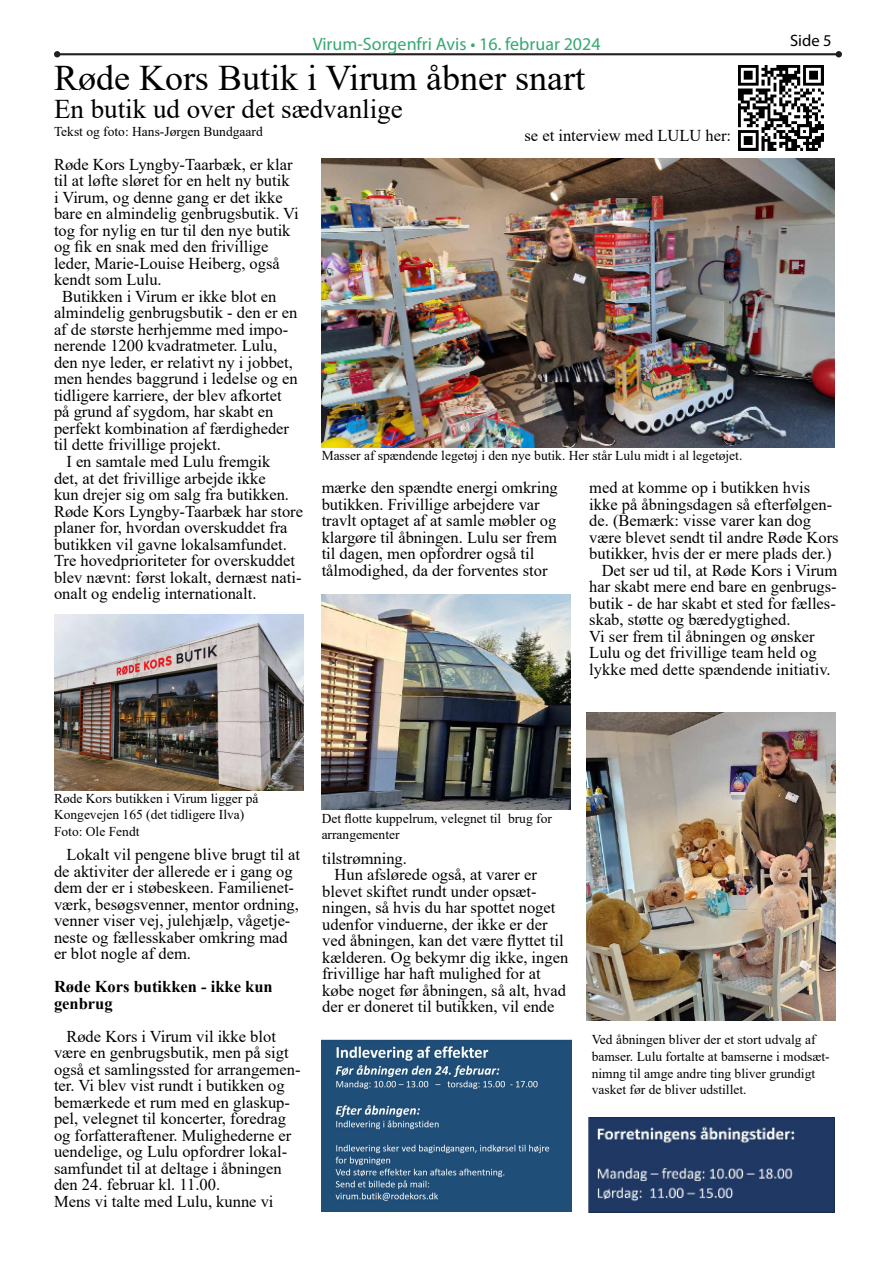
<style>
.page{position:relative;width:893px;height:1263px;background:#fff}
.page>*{position:absolute;margin:0;border:0;box-sizing:border-box;transform-origin:0 0}
.t1{font:36px "Times New Roman";color:#000}
.t2{font:27px "Times New Roman";color:#000}
.t3{font:18px "Myriad Pro";color:#35a971}
.t4{font:16.5px/16.5px "Times New Roman";color:#000}
.t5{font:700 16.5px/16.5px "Times New Roman";color:#000}
.t6{font:16.5px "Myriad Pro";color:#000}
.t7{font:13.5px/16.5px "Times New Roman";color:#000}
</style>
<div class="page">
<hr style="left:57px;top:53px;width:782px;height:2px;background:#231f20">
<svg style="left:54px;top:51px;width:6px;height:6px"></svg>
<svg style="left:836px;top:51px;width:6px;height:6px"></svg>
<img style="left:322px;top:158px;width:512px;height:289px">
<img style="left:54px;top:614px;width:250px;height:177px">
<img style="left:322px;top:594px;width:249px;height:215px">
<img style="left:586px;top:712px;width:250px;height:308px">
<img style="left:322px;top:1039px;width:249px;height:172px">
<img style="left:588px;top:1117px;width:246px;height:95px">
<img style="left:739px;top:65px;width:85px;height:86px">
<p class="t3" style="left:313px;top:33px;width:289px">Virum-Sorgenfri Avis • 16. februar 2024</p>
<p class="t6" style="left:790px;top:30px;width:43px">Side 5</p>
<p class="t1" style="left:54px;top:53px;width:533px">Røde Kors Butik i Virum åbner snart</p>
<p class="t2" style="left:54px;top:90px;width:350px">En butik ud over det sædvanlige</p>
<p class="t4" style="left:54px;top:156px;width:246px">Røde Kors Lyngby-Taarbæk, er klar til at løfte sløret for en helt ny butik<br>i Virum, og denne gang er det ikke bare en almindelig genbrugsbutik. Vi tog for nylig en tur til den nye butik og fik en snak med den frivillige leder, Marie-Louise Heiberg, også kendt som Lulu.</p>
<p class="t4" style="left:54px;top:288px;width:245px;text-indent:8px">Butikken i Virum er ikke blot en almindelig genbrugsbutik - den er en af de største herhjemme med impo&shy;nerende 1200 kvadratmeter. Lulu, den nye leder, er relativt ny i jobbet, men hendes baggrund i ledelse og en tidligere karriere, der blev afkortet på grund af sygdom, har skabt en perfekt kombination af færdigheder til dette frivillige projekt.</p>
<p class="t4" style="left:54px;top:453px;width:251px;text-indent:12px">I en samtale med Lulu fremgik<br>det, at det frivillige arbejde ikke<br>kun drejer sig om salg fra butikken.<br>Røde Kors Lyngby-Taarbæk har store planer for, hvordan overskuddet fra butikken vil gavne lokalsamfundet.<br>Tre hovedprioriteter for overskuddet blev nævnt: først lokalt, dernæst nati&shy;onalt og endelig internationalt.</p>
<p class="t7" style="left:54px;top:123px;width:210px">Tekst og foto: Hans-Jørgen Bundgaard</p>
<p class="t4" style="left:524px;top:127px;width:208px">se et interview med LULU her:</p>
<p class="t7" style="left:322px;top:446px;width:422px">Masser af spændende legetøj i den nye butik. Her står Lulu midt i al legetøjet.</p>
<p class="t4" style="left:322px;top:479px;width:238px">mærke den spændte energi omkring butikken. Frivillige arbejdere var travlt optaget af at samle møbler og klargøre til åbningen. Lulu ser frem til dagen, men opfordrer også til tålmodighed, da der forventes stor</p>
<p class="t4" style="left:589px;top:479px;width:251px">med at komme op i butikken hvis ikke på åbningsdagen så efterfølgen&shy;de. (Bemærk: visse varer kan dog være blevet sendt til andre Røde Kors butikker, hvis der er mere plads der.)</p>
<p class="t4" style="left:589px;top:561px;width:250px;text-indent:12px">Det ser ud til, at Røde Kors i Virum har skabt mere end bare en genbrugs&shy;butik - de har skabt et sted for fælles&shy;skab, støtte og bæredygtighed.<br>Vi ser frem til åbningen og ønsker Lulu og det frivillige team held og lykke med dette spændende initiativ.</p>
<p class="t7" style="left:54px;top:789px;width:206px">Røde Kors butikken i Virum ligger på<br>Kongevejen 165 (det tidligere Ilva)<br>Foto: Ole Fendt</p>
<p class="t4" style="left:54px;top:846px;width:248px;text-indent:12px">Lokalt vil pengene blive brugt til at de aktiviter der allerede er i gang og dem der er i støbeskeen. Familienet&shy;værk, besøgsvenner, mentor ordning, venner viser vej, julehjælp, vågetje&shy;neste og fællesskaber omkring mad er blot nogle af dem.</p>
<p class="t5" style="left:54px;top:978px;width:220px">Røde Kors butikken - ikke kun genbrug</p>
<p class="t4" style="left:54px;top:1027px;width:248px;text-indent:12px">Røde Kors i Virum vil ikke blot være en genbrugsbutik, men på sigt også et samlingssted for arrangemen&shy;ter. Vi blev vist rundt i butikken og bemærkede et rum med en glaskup&shy;pel, velegnet til koncerter, foredrag og forfatteraftener. Mulighederne er uendelige, og Lulu opfordrer lokal&shy;samfundet til at deltage i åbningen den 24. februar kl. 11.00.</p>
<p class="t4" style="left:54px;top:1192px;width:221px">Mens vi talte med Lulu, kunne vi</p>
<p class="t7" style="left:322px;top:809px;width:232px">Det flotte kuppelrum, velegnet til brug for arrangementer</p>
<p class="t4" style="left:322px;top:849px;width:86px">tilstrømning.</p>
<p class="t4" style="left:322px;top:866px;width:248px;text-indent:12px">Hun afslørede også, at varer er blevet skiftet rundt under opsæt&shy;ningen, så hvis du har spottet noget udenfor vinduerne, der ikke er der ved åbningen, kan det være flyttet til kælderen. Og bekymr dig ikke, ingen frivillige har haft mulighed for at købe noget før åbningen, så alt, hvad der er doneret til butikken, vil ende</p>
<p class="t7" style="left:592px;top:1031px;width:240px">Ved åbningen bliver der et stort udvalg af bamser. Lulu fortalte at bamserne i modsæt&shy;nimng til amge andre ting bliver grundigt vasket før de bliver udstillet.</p>
</div>
